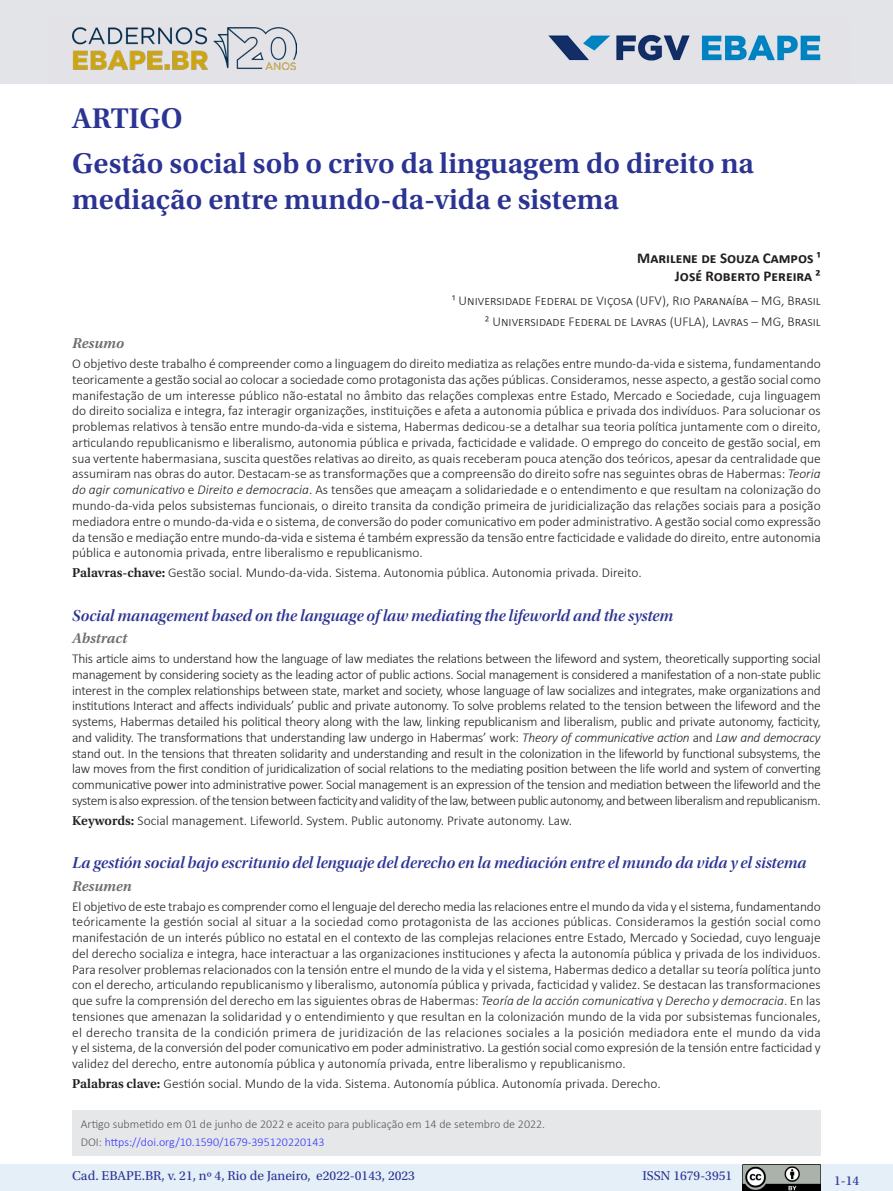
<style>
.page{position:relative;width:893px;height:1191px;background:#fff}
.page>*{position:absolute;margin:0;border:0;box-sizing:border-box;transform-origin:0 0}
._01_título_PT{font:600 30px/36px "Utopia Std";color:#2b3393}
._03_3_1_título_IN{font:16.5px "Utopia Std Semibold Disp It";color:#2b3393}
._02_autores{font:700 15px "Calibri";color:#231f20}
._03_0_titulo_resumo_abstract_resume{font:italic 600 15px "Utopia Std";color:#6c6d70}
._03_1_1_resumo_PT{font:300 13.5px/15.8px "Calibri";color:#231f20;text-align:justify}
._03_3_2_resumo_IN{font:300 13.5px/15.8px "Calibri";letter-spacing:-.03em;color:#231f20;text-align:justify}
._02_autores_-_tit{font:300 13.5px "Calibri";color:#231f20}
._03_1_2_Keywords{font:300 13.5px "Calibri";color:#231f20}
.t1{font:13.5px "Utopia Std";color:#2b3393}
._06_3_nota_de_rodape{font:300 12px "Calibri";color:#57585a}
._06_3_nota_de_rodape-2{font:300 12px "Calibri";color:#33f}
.s1{font-style:italic}
.s2{font-family:"Utopia Std";font-weight:600}
.s3{color:#57585a}
</style>
<div class="page">
<div style="left:0;top:1164px;width:893px;height:27px;background:#e4eff8"></div>
<img style="left:743px;top:1164px;width:78px;height:27px">
<div style="left:0;top:0;width:893px;height:84px;background:#e3e4e8"></div>
<img style="left:73px;top:34px;width:748px;height:36px">
<img style="left:72px;top:27px;width:225px;height:42px">
<div style="left:72px;top:1110px;width:749px;height:45px;background:#e6e7e9"></div>
<p class="_01_título_PT" style="left:72px;top:101px;width:112px">ARTIGO</p>
<p class="_01_título_PT" style="left:72px;top:145px;width:683px">Gestão social sob o crivo da linguagem do direito na mediação entre mundo-da-vida e sistema</p>
<p class="_02_autores" style="left:637px;top:247px;width:185px">Marilene de Souza Campos ¹</p>
<p class="_02_autores" style="left:675px;top:265px;width:147px">José Roberto Pereira ²</p>
<p class="_02_autores_-_tit" style="left:452px;top:292px;width:370px">¹ Universidade Federal de Viçosa (UFV), Rio Paranaíba – MG, Brasil</p>
<p class="_02_autores_-_tit" style="left:485px;top:313px;width:337px">² Universidade Federal de Lavras (UFLA), Lavras – MG, Brasil</p>
<p class="_03_0_titulo_resumo_abstract_resume" style="left:72px;top:335px;width:53px">Resumo</p>
<p class="_03_1_1_resumo_PT" style="left:72px;top:356px;width:750px">O objetivo deste trabalho é compreender como a linguagem do direito mediatiza as relações entre mundo-da-vida e sistema, fundamentando teoricamente a gestão social ao colocar a sociedade como protagonista das ações públicas. Consideramos, nesse aspecto, a gestão social como manifestação de um interesse público não-estatal no âmbito das relações complexas entre Estado, Mercado e Sociedade, cuja linguagem do direito socializa e integra, faz interagir organizações, instituições e afeta a autonomia pública e privada dos indivíduos. Para solucionar os problemas relativos à tensão entre mundo-da-vida e sistema, Habermas dedicou-se a detalhar sua teoria política juntamente com o direito, articulando republicanismo e liberalismo, autonomia pública e privada, facticidade e validade. O emprego do conceito de gestão social, em sua vertente habermasiana, suscita questões relativas ao direito, as quais receberam pouca atenção dos teóricos, apesar da centralidade que assumiram nas obras do autor. Destacam-se as transformações que a compreensão do direito sofre nas seguintes obras de Habermas: <span class="s1">Teoria do agir comunicativo</span> e <span class="s1">Direito e democracia</span>. As tensões que ameaçam a solidariedade e o entendimento e que resultam na colonização do mundo-da-vida pelos subsistemas funcionais, o direito transita da condição primeira de juridicialização das relações sociais para a posição mediadora entre o mundo-da-vida e o sistema, de conversão do poder comunicativo em poder administrativo. A gestão social como expressão da tensão e mediação entre mundo-da-vida e sistema é também expressão da tensão entre facticidade e validade do direito, entre autonomia pública e autonomia privada, entre liberalismo e republicanismo.</p>
<p class="_03_1_1_resumo_PT" style="left:72px;top:565px;width:571px"><span class="s2">Palavras-chave:</span> Gestão social. Mundo-da-vida. Sistema. Autonomia pública. Autonomia privada. Direito.</p>
<p class="_03_3_1_título_IN" style="left:72px;top:606px;width:602px">Social management based on the language of law mediating the lifeworld and the system</p>
<p class="_03_0_titulo_resumo_abstract_resume" style="left:72px;top:629px;width:57px">Abstract</p>
<p class="_03_3_2_resumo_IN" style="left:72px;top:650px;width:750px">This article aims to understand how the language of law mediates the relations between the lifeword and system, theoretically supporting social management by considering society as the leading actor of public actions. Social management is considered a manifestation of a non-state public interest in the complex relationships between state, market and society, whose language of law socializes and integrates, make organizations and institutions Interact and affects individuals’ public and private autonomy. To solve problems related to the tension between the lifeword and the systems, Habermas detailed his political theory along with the law, linking republicanism and liberalism, public and private autonomy, facticity, and validity. The transformations that understanding law undergo in Habermas’ work: <span class="s1">Theory of communicative action</span> and <span class="s1">Law and democracy </span>stand out. In the tensions that threaten solidarity and understanding and result in the colonization in the lifeworld by functional subsystems, the law moves from the first condition of juridicalization of social relations to the mediating position between the life world and system of converting communicative power into administrative power. Social management is an expression of the tension and mediation between the lifeworld and the system is also expression. of the tension between facticity and validity of the law, between public autonomy, and between liberalism and republicanism.</p>
<p class="_03_1_2_Keywords" style="left:72px;top:812px;width:501px"><span class="s2">Keywords:</span> Social management. Lifeworld. System. Public autonomy. Private autonomy. Law.</p>
<p class="_03_3_1_título_IN" style="left:72px;top:854px;width:736px">La gestión social bajo escritunio del lenguaje del derecho en la mediación entre el mundo da vida y el sistema</p>
<p class="_03_0_titulo_resumo_abstract_resume" style="left:72px;top:877px;width:61px">Resumen</p>
<p class="_03_1_1_resumo_PT" style="left:72px;top:898px;width:750px">El objetivo de este trabajo es comprender como el lenguaje del derecho media las relaciones entre el mundo da vida y el sistema, fundamentando teóricamente la gestión social al situar a la sociedad como protagonista de las acciones públicas. Consideramos la gestión social como manifestación de un interés público no estatal en el contexto de las complejas relaciones entre Estado, Mercado y Sociedad, cuyo lenguaje del derecho socializa e integra, hace interactuar a las organizaciones instituciones y afecta la autonomía pública y privada de los individuos.<br>Para resolver problemas relacionados con la tensión entre el mundo de la vida y el sistema, Habermas dedico a detallar su teoría política junto con el derecho, articulando republicanismo y liberalismo, autonomía pública y privada, facticidad y validez. Se destacan las transformaciones que sufre la comprensión del derecho em las siguientes obras de Habermas: <span class="s1">Teoría de la acción comunicativa</span> y <span class="s1">Derecho y democracia</span>. En las tensiones que amenazan la solidaridad y o entendimiento y que resultan en la colonización mundo de la vida por subsistemas funcionales, el derecho transita de la condición primera de juridización de las relaciones sociales a la posición mediadora ente el mundo da vida y el sistema, de la conversión del poder comunicativo em poder administrativo. La gestión social como expresión de la tensión entre facticidad y validez del derecho, entre autonomía pública y autonomía privada, entre liberalismo y republicanismo.</p>
<p class="_03_1_1_resumo_PT" style="left:72px;top:1075px;width:590px"><span class="s2">Palabras clave:</span> Gestión social. Mundo de la vida. Sistema. Autonomía pública. Autonomía privada. Derecho.</p>
<p class="_06_3_nota_de_rodape" style="left:81px;top:1116px;width:466px">Artigo submetido em 01 de junho de 2022 e aceito para publicação em 14 de setembro de 2022.</p>
<p class="_06_3_nota_de_rodape-2" style="left:81px;top:1134px;width:245px"><span class="s3">DOI:</span> https://doi.org/10.1590/1679-395120220143</p>
<p class="t1" style="left:72px;top:1168px;width:344px">Cad. EBAPE.BR, v. 21, nº 4, Rio de Janeiro, e2022-0143, 2023</p>
<p class="t1" style="left:642px;top:1168px;width:91px">ISSN 1679-3951</p>
<p class="t1" style="left:834px;top:1173px;width:27px">1-14</p>
</div>
